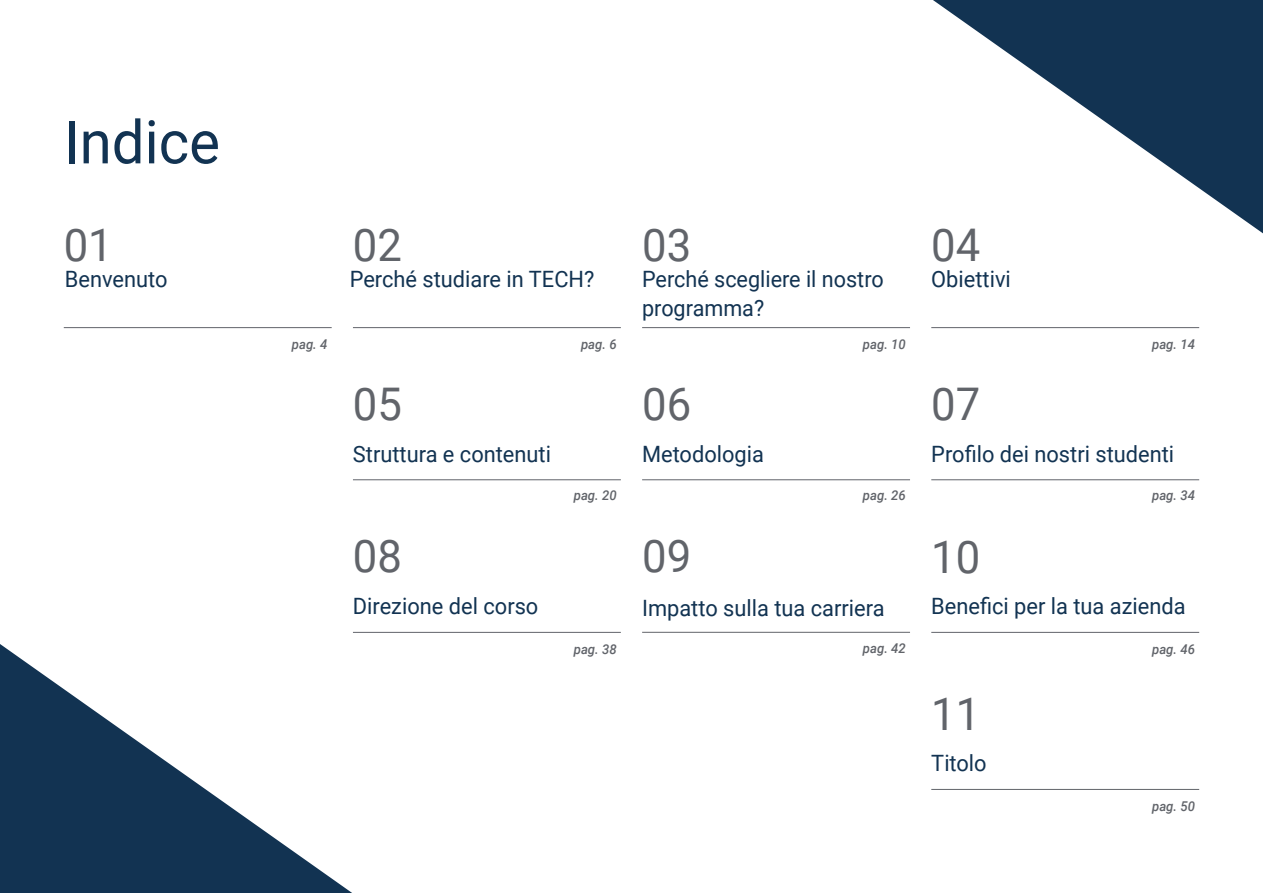
<style>
.page{position:relative;width:1263px;height:893px;background:#fff}
.page>*{position:absolute;margin:0;border:0;box-sizing:border-box;transform-origin:0 0}
.t1{font:60px "Roboto";color:#123352}
.t2{font:45px "Roboto";color:#61646a}
.t3{font:22.5px "Roboto";color:#123352}
.t4{font:22.5px/28.5px "Roboto";color:#123352;scale:.96 1}
.t5{font:italic 500 13.5px "Roboto";color:#61646a}
</style>
<div class="page">
<hr style="left:64px;top:327px;width:268px;height:1px;background:#61646a">
<hr style="left:353px;top:479px;width:268px;height:1px;background:#61646a">
<hr style="left:353px;top:632px;width:268px;height:1px;background:#61646a">
<hr style="left:353px;top:327px;width:268px;height:1px;background:#61646a">
<hr style="left:642px;top:479px;width:268px;height:1px;background:#61646a">
<hr style="left:642px;top:632px;width:268px;height:1px;background:#61646a">
<hr style="left:931px;top:632px;width:268px;height:1px;background:#61646a">
<hr style="left:931px;top:789px;width:268px;height:1px;background:#61646a">
<hr style="left:642px;top:327px;width:268px;height:1px;background:#61646a">
<hr style="left:931px;top:479px;width:268px;height:1px;background:#61646a">
<hr style="left:931px;top:327px;width:268px;height:1px;background:#61646a">
<svg style="left:0;top:644px;width:352px;height:249px"></svg>
<svg style="left:933px;top:0;width:330px;height:233px"></svg>
<h1 class="t1" style="left:64px;top:100px;width:158px">Indice</h1>
<h2 class="t2" style="left:64px;top:214px;width:51px">01</h2>
<h2 class="t2" style="left:353px;top:214px;width:51px">02</h2>
<h2 class="t2" style="left:642px;top:214px;width:51px">03</h2>
<h2 class="t2" style="left:931px;top:214px;width:51px">04</h2>
<p class="t3" style="left:350px;top:264px;width:246px">Perché studiare in TECH?</p>
<p class="t3" style="left:65px;top:264px;width:104px">Benvenuto</p>
<p class="t3" style="left:931px;top:264px;width:81px">Obiettivi</p>
<p class="t4" style="left:642px;top:264px;width:253px">Perché scegliere il nostro programma?</p>
<p class="t5" style="left:292px;top:334px;width:37px">pag. 4</p>
<h2 class="t2" style="left:353px;top:372px;width:51px">05</h2>
<p class="t5" style="left:581px;top:334px;width:37px">pag. 6</p>
<h2 class="t2" style="left:642px;top:372px;width:51px">06</h2>
<p class="t5" style="left:863px;top:334px;width:44px">pag. 10</p>
<h2 class="t2" style="left:931px;top:372px;width:51px">07</h2>
<p class="t5" style="left:1152px;top:334px;width:44px">pag. 14</p>
<p class="t3" style="left:353px;top:438px;width:200px">Struttura e contenuti</p>
<h2 class="t2" style="left:353px;top:525px;width:51px">08</h2>
<p class="t5" style="left:574px;top:486px;width:44px">pag. 20</p>
<p class="t3" style="left:642px;top:438px;width:123px">Metodologia</p>
<p class="t3" style="left:931px;top:438px;width:244px">Profilo dei nostri studenti</p>
<p class="t5" style="left:863px;top:486px;width:44px">pag. 26</p>
<h2 class="t2" style="left:642px;top:525px;width:51px">09</h2>
<h2 class="t2" style="left:931px;top:525px;width:51px">10</h2>
<p class="t5" style="left:1152px;top:486px;width:44px">pag. 34</p>
<p class="t3" style="left:353px;top:590px;width:187px">Direzione del corso</p>
<p class="t3" style="left:931px;top:591px;width:256px">Benefici per la tua azienda</p>
<p class="t3" style="left:642px;top:592px;width:244px">Impatto sulla tua carriera</p>
<p class="t5" style="left:574px;top:639px;width:44px">pag. 38</p>
<p class="t5" style="left:863px;top:639px;width:44px">pag. 42</p>
<p class="t5" style="left:1152px;top:639px;width:44px">pag. 46</p>
<h2 class="t2" style="left:931px;top:682px;width:51px">11</h2>
<p class="t3" style="left:931px;top:748px;width:57px">Titolo</p>
<p class="t5" style="left:1152px;top:796px;width:44px">pag. 50</p>
</div>
